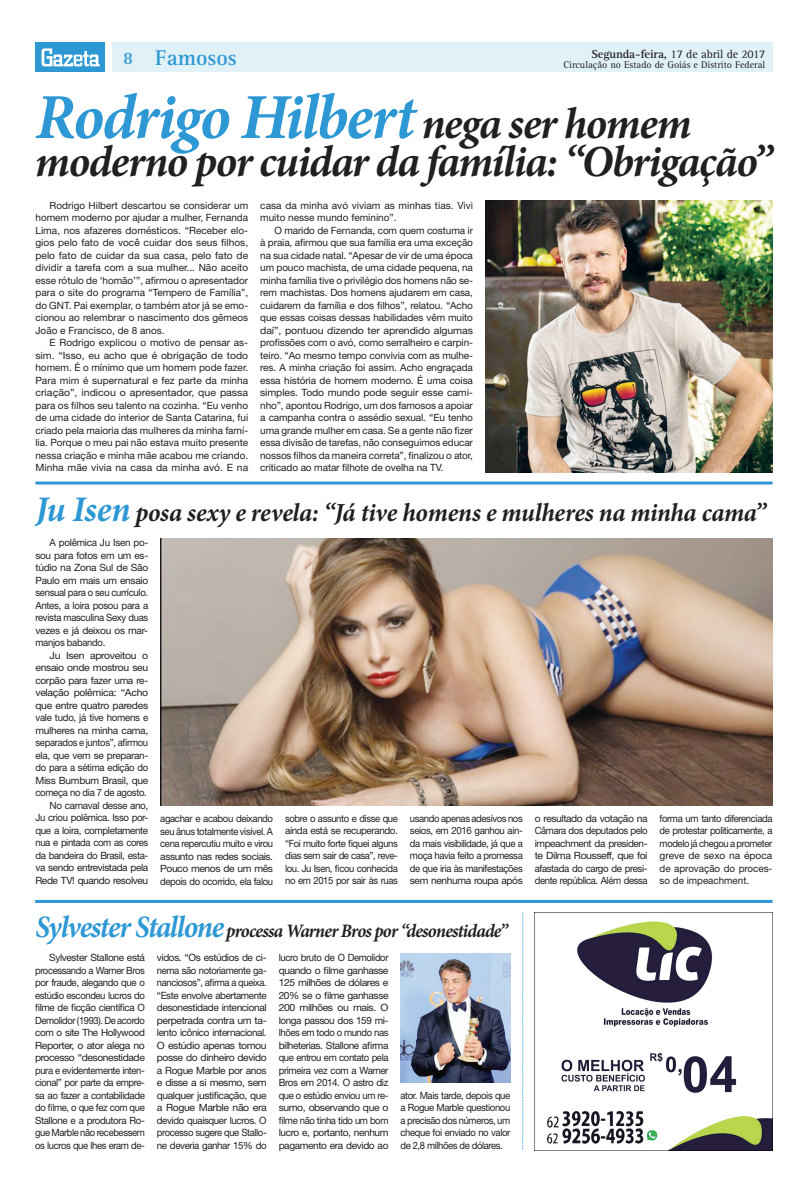
<style>
.page{position:relative;width:808px;height:1191px;background:#fff}
.page>*{position:absolute;margin:0;border:0;box-sizing:border-box;transform-origin:0 0}
.t1{font:italic 700 64.3px "Minion Pro";letter-spacing:-.03em;color:#2d98d4}
.t2{font:italic 700 44.4px "Minion Pro";letter-spacing:-.03em;color:#231f20}
.t3{font:italic 700 26px "Minion Pro";letter-spacing:-.01em;color:#231f20}
.t4{font:700 22px "Rotis Serif";color:#2d98d4}
.t5{font:italic 700 19px "Minion Pro";letter-spacing:-.04em;color:#231f20;scale:.95 1}
.t6{font:12px "Rotis Serif";letter-spacing:-.01em;color:#231f20}
.t7{font:10px/12.5px "Helvetica Neue";letter-spacing:-.04em;color:#231f20;text-align:justify}
.t8{font:10px/12.5px "Helvetica Neue";letter-spacing:-.04em;color:#231f20;text-align:justify;scale:.95 1}
.t9{font:10px/12.5px "Helvetica Neue";letter-spacing:-.04em;color:#231f20;text-align:right;scale:1.04 1}
.t10{font:10px/12.5px "Helvetica Neue";letter-spacing:-.04em;color:#231f20;text-align:justify;scale:.96 1}
.t11{font:10px/12.5px "Helvetica Neue";color:#231f20}
.t12{font:10px "Rotis Serif";color:#231f20}
.s1{font-weight:700}
.s2{font-size:18px}
.s3{font-size:44.4px;color:#231f20}
.s4{font-size:36px;color:#2d98d4}
.s5{font-size:31px;color:#2d98d4}
</style>
<div class="page">
<div style="left:112px;top:43px;width:660px;height:29px;background:#e1f1f8"></div>
<div style="left:35px;top:43px;width:70px;height:29px;background:#2d98d4"></div>
<svg style="left:42px;top:48px;width:58px;height:18px"></svg>
<img style="left:534px;top:912px;width:238px;height:238px">
<hr style="left:35px;top:900px;width:737px;height:3px;background:#2d98d4">
<img style="left:485px;top:201px;width:287px;height:271px">
<svg style="left:522px;top:912px;width:1px;height:238px"></svg>
<hr style="left:35px;top:481px;width:737px;height:3px;background:#2d98d4">
<img style="left:160px;top:538px;width:612px;height:267px">
<img style="left:400px;top:953px;width:110px;height:129px">
<p class="t6" style="left:591px;top:49px;width:176px"><span class="s1">Segunda-feira,</span> 17 de abril de 2017</p>
<h3 class="t4" style="left:123px;top:50px;width:115px"><span class="s2">8</span> Famosos</h3>
<p class="t12" style="left:563px;top:61px;width:203px">Circulação no Estado de Goiás e Distrito Federal</p>
<h1 class="t1" style="left:35px;top:92px;width:658px">Rodrigo Hilbert <span class="s3">nega ser homem</span></h1>
<h2 class="t2" style="left:35px;top:144px;width:739px">moderno por cuidar da família: “Obrigação”</h2>
<p class="t7" style="left:35px;top:200px;width:214px;text-indent:14px">Rodrigo Hilbert descartou se considerar um homem moderno por ajudar a mulher, Fernanda Lima, nos afazeres domésticos. “Receber elo&shy;gios pelo fato de você cuidar dos seus filhos, pelo fato de cuidar da sua casa, pelo fato de dividir a tarefa com a sua mulher... Não aceito esse rótulo de ‘homão’”, afirmou o apresentador para o site do programa “Tempero de Família”, do GNT. Pai exemplar, o também ator já se emo&shy;cionou ao relembrar o nascimento dos gêmeos João e Francisco, de 8 anos.</p>
<p class="t7" style="left:35px;top:337px;width:214px;text-indent:14px">E Rodrigo explicou o motivo de pensar as&shy;sim. “Isso, eu acho que é obrigação de todo homem. É o mínimo que um homem pode fazer.<br>Para mim é supernatural e fez parte da minha criação”, indicou o apresentador, que passa para os filhos seu talento na cozinha. “Eu venho de uma cidade do interior de Santa Catarina, fui criado pela maioria das mulheres da minha famí&shy;lia. Porque o meu pai não estava muito presente nessa criação e minha mãe acabou me criando.<br>Minha mãe vivia na casa da minha avó. E na</p>
<p class="t11" style="left:260px;top:200px;width:214px">casa da minha avó viviam as minhas tias. Vivi muito nesse mundo feminino”.</p>
<p class="t7" style="left:260px;top:225px;width:214px;text-indent:14px">O marido de Fernanda, com quem costuma ir à praia, afirmou que sua família era uma exceção na sua cidade natal. “Apesar de vir de uma época um pouco machista, de uma cidade pequena, na minha família tive o privilégio dos homens não se&shy;rem machistas. Dos homens ajudarem em casa, cuidarem da família e dos filhos”, relatou. “Acho que essas coisas dessas habilidades vêm muito daí”, pontuou dizendo ter aprendido algumas profissões com o avó, como serralheiro e carpin&shy;teiro. “Ao mesmo tempo convivia com as mulhe&shy;res. A minha criação foi assim. Acho engraçada essa história de homem moderno. É uma coisa simples. Todo mundo pode seguir esse cami&shy;nho”, apontou Rodrigo, um dos famosos a apoiar a campanha contra o assédio sexual. “Eu tenho uma grande mulher em casa. Se a gente não fizer essa divisão de tarefas, não conseguimos educar nossos filhos da maneira correta”, finalizou o ator, criticado ao matar filhote de ovelha na TV.</p>
<h3 class="t3" style="left:35px;top:502px;width:732px"><span class="s4">Ju Isen</span> posa sexy e revela: “Já tive homens e mulheres na minha cama”</h3>
<p class="t7" style="left:35px;top:537px;width:114px;text-indent:14px">A polêmica Ju Isen po&shy;sou para fotos em um es&shy;túdio na Zona Sul de São Paulo em mais um ensaio sensual para o seu currículo.<br>Antes, a loira posou para a revista masculina Sexy duas vezes e já deixou os mar&shy;manjos babando.</p>
<p class="t9" style="left:35px;top:650px;width:110px">Ju Isen aproveitou o ensaio onde mostrou seu corpão para fazer uma re&shy;velação polêmica: “Acho que entre quatro paredes vale tudo, já tive homens e mulheres na minha cama, separados e juntos”, afirmou ela, que vem se preparan&shy;do para a sétima edição do<br>Miss Bumbum Brasil, que começa no dia 7 de agosto.<br>No carnaval desse ano,<br>Ju criou polêmica. Isso por&shy;que a loira, completamente nua e pintada com as cores da bandeira do Brasil, esta&shy;va sendo entrevistada pela<br>Rede TV! quando resolveu</p>
<p class="t10" style="left:160px;top:813px;width:119px">agachar e acabou deixando seu ânus totalmente visível. A cena repercutiu muito e virou assunto nas redes sociais.<br>Pouco menos de um mês depois do ocorrido, ela falou</p>
<p class="t8" style="left:285px;top:813px;width:120px">sobre o assunto e disse que ainda está se recuperando. “Foi muito forte fiquei alguns dias sem sair de casa”, reve&shy;lou. Ju Isen, ficou conhecida no em 2015 por sair às ruas</p>
<p class="t8" style="left:410px;top:813px;width:120px">usando apenas adesivos nos seios, em 2016 ganhou ain&shy;da mais visibilidade, já que a moça havia feito a promessa de que iria às manifestações sem nenhuma roupa após</p>
<p class="t7" style="left:535px;top:813px;width:114px">o resultado da votação na Câmara dos deputados pelo impeachment da presiden&shy;te Dilma Rousseff, que foi afastada do cargo de presi&shy;dente república. Além dessa</p>
<p class="t8" style="left:660px;top:813px;width:120px">forma um tanto diferenciada de protestar politicamente, a modelo já chegou a prometer greve de sexo na época de aprovação do proces&shy;so de impeachment.</p>
<h3 class="t5" style="left:35px;top:923px;width:499px"><span class="s5">Sylvester Stallone</span> processa Warner Bros por “desonestidade”</h3>
<p class="t7" style="left:35px;top:952px;width:111px;text-indent:14px">Sylvester Stallone está processando a Warner Bros por fraude, alegando que o estúdio escondeu lucros do filme de ficção científica O Demolidor (1993). De acordo com o site The Hollywood Reporter, o ator alega no processo “desonestidade pura e evidentemente inten&shy;cional” por parte da empre&shy;sa ao fazer a contabilidade do filme, o que fez com que Stallone e a produtora Ro&shy;gue Marble não recebessem os lucros que lhes eram de-</p>
<p class="t7" style="left:157px;top:952px;width:111px">vidos. “Os estúdios de ci&shy;nema são notoriamente ga&shy;nanciosos”, afirma a queixa. “Este envolve abertamente desonestidade intencional perpetrada contra um ta&shy;lento icônico internacional.<br>O estúdio apenas tomou posse do dinheiro devido a Rogue Marble por anos e disse a si mesmo, sem qualquer justificação, que a Rogue Marble não era devido quaisquer lucros. O processo sugere que Stallo&shy;ne deveria ganhar 15% do</p>
<p class="t8" style="left:279px;top:952px;width:117px">lucro bruto de O Demolidor quando o filme ganhasse 125 milhões de dólares e 20% se o filme ganhasse 200 milhões ou mais. O longa passou dos 159 mi&shy;lhões em todo o mundo nas bilheterias. Stallone afirma que entrou em contato pela primeira vez com a Warner Bros em 2014. O astro diz que o estúdio enviou um re&shy;sumo, observando que o filme não tinha tido um bom lucro e, portanto, nenhum pagamento era devido ao</p>
<p class="t8" style="left:400px;top:1090px;width:117px">ator. Mais tarde, depois que a Rogue Marble questionou a precisão dos números, um cheque foi enviado no valor de 2,8 milhões de dólares.</p>
</div>
